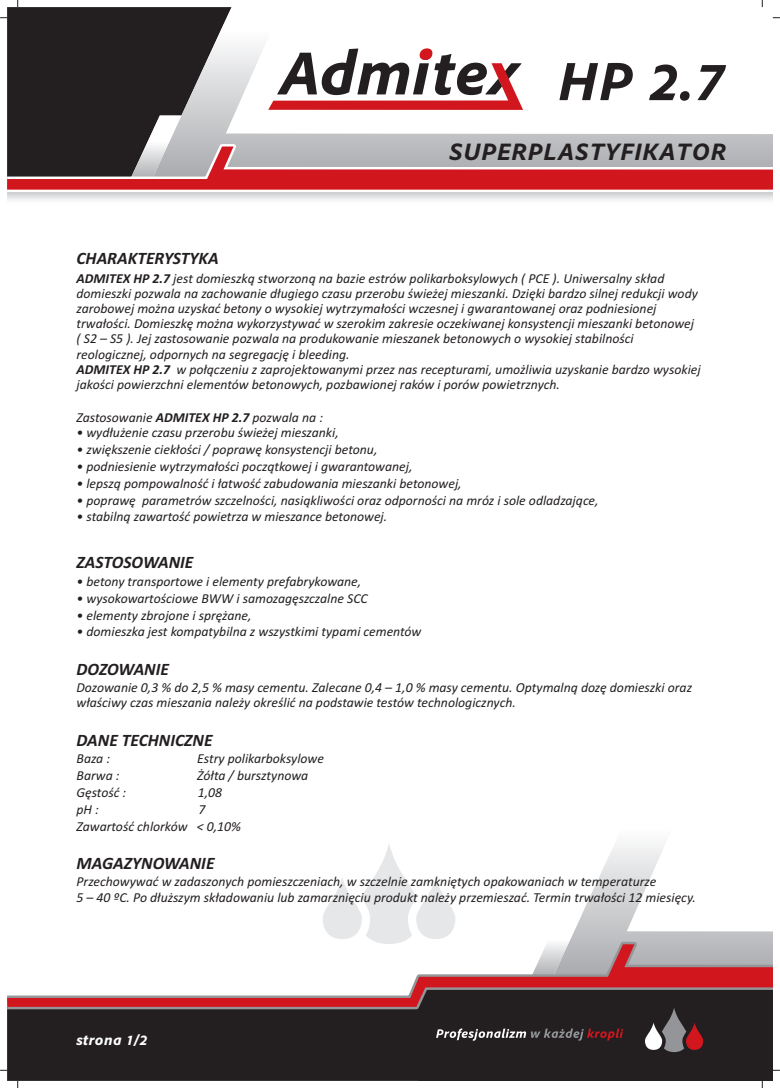
<style>
.page{position:relative;width:780px;height:1088px;background:#fff}
.page>*{position:absolute;margin:0;border:0;box-sizing:border-box;transform-origin:0 0}
.t1{font:56.5px "Clean Pro Bold It 05 pt";color:#231f20}
.t2{font:25px "Clean Pro Bold It 05 pt";color:#231f20}
.t3{font:italic 700 17.5px "Calibri";color:#231f20}
.t4{font:15px "Clean Pro Bold It 05 pt";color:#fff}
.t5{font:italic 13.75px/15.1px "Calibri";color:#231f20}
.s1{font-weight:700}
</style>
<div class="page">
<div style="left:7px;top:7px;width:144px;height:109px;background:#231f20"></div>
<svg style="left:151px;top:7px;width:612px;height:109px"></svg>
<svg style="left:7px;top:190px;width:766px;height:5px"></svg>
<svg style="left:7px;top:116px;width:766px;height:74px"></svg>
<div style="left:7px;top:1000px;width:766px;height:81px;background:#231f20"></div>
<svg style="left:582px;top:844px;width:191px;height:95px"></svg>
<svg style="left:571px;top:915px;width:11px;height:24px"></svg>
<svg style="left:7px;top:939px;width:766px;height:73px"></svg>
<svg style="left:7px;top:944px;width:766px;height:63px"></svg>
<svg style="left:268px;top:48px;width:255px;height:62px"></svg>
<svg style="left:645px;top:1008px;width:58px;height:44px"></svg>
<svg style="left:436px;top:1028px;width:187px;height:13px"></svg>
<svg style="left:323px;top:844px;width:132px;height:100px"></svg>
<h1 class="t1" style="left:554px;top:59px;width:170px">HP 2.7</h1>
<h2 class="t2" style="left:447px;top:142px;width:279px">SUPERPLASTYFIKATOR</h2>
<p class="t3" style="left:76px;top:251px;width:144px">CHARAKTERYSTYKA</p>
<p class="t5" style="left:76px;top:272px;width:625px"><span class="s1">ADMITEX HP 2.7</span> jest domieszką stworzoną na bazie estrów polikarboksylowych ( PCE ). Uniwersalny skład domieszki pozwala na zachowanie długiego czasu przerobu świeżej mieszanki. Dzięki bardzo silnej redukcji wody zarobowej można uzyskać betony o wysokiej wytrzymałości wczesnej i gwarantowanej oraz podniesionej trwałości. Domieszkę można wykorzystywać w szerokim zakresie oczekiwanej konsystencji mieszanki betonowej ( S2 – S5 ). Jej zastosowanie pozwala na produkowanie mieszanek betonowych o wysokiej stabilności reologicznej, odpornych na segregację i bleeding.<br><span class="s1">ADMITEX HP 2.7</span> w połączeniu z zaprojektowanymi przez nas recepturami, umożliwia uzyskanie bardzo wysokiej jakości powierzchni elementów betonowych, pozbawionej raków i porów powietrznych.</p>
<p class="t5" style="left:76px;top:411px;width:248px">Zastosowanie <span class="s1">ADMITEX HP 2.7</span> pozwala na :</p>
<p class="t5" style="left:76px;top:426px;width:264px">• wydłużenie czasu przerobu świeżej mieszanki,</p>
<p class="t5" style="left:76px;top:443px;width:302px">• zwiększenie ciekłości / poprawę konsystencji betonu,</p>
<p class="t5" style="left:76px;top:460px;width:337px">• podniesienie wytrzymałości początkowej i gwarantowanej,</p>
<p class="t5" style="left:76px;top:477px;width:387px">• lepszą pompowalność i łatwość zabudowania mieszanki betonowej,</p>
<p class="t5" style="left:76px;top:494px;width:523px">• poprawę parametrów szczelności, nasiąkliwości oraz odporności na mróz i sole odladzające,</p>
<p class="t5" style="left:76px;top:510px;width:312px">• stabilną zawartość powietrza w mieszance betonowej.</p>
<p class="t3" style="left:76px;top:555px;width:118px">ZASTOSOWANIE</p>
<p class="t5" style="left:76px;top:575px;width:286px">• betony transportowe i elementy prefabrykowane,</p>
<p class="t5" style="left:76px;top:592px;width:293px">• wysokowartościowe BWW i samozagęszczalne SCC</p>
<p class="t5" style="left:76px;top:608px;width:176px">• elementy zbrojone i sprężane,</p>
<p class="t5" style="left:76px;top:625px;width:346px">• domieszka jest kompatybilna z wszystkimi typami cementów</p>
<p class="t3" style="left:76px;top:661px;width:94px">DOZOWANIE</p>
<p class="t5" style="left:76px;top:681px;width:617px">Dozowanie 0,3 % do 2,5 % masy cementu. Zalecane 0,4 – 1,0 % masy cementu. Optymalną dozę domieszki oraz właściwy czas mieszania należy określić na podstawie testów technologicznych.</p>
<p class="t3" style="left:76px;top:732px;width:137px">DANE TECHNICZNE</p>
<p class="t5" style="left:76px;top:752px;width:35px">Baza :</p>
<p class="t5" style="left:197px;top:752px;width:128px">Estry polikarboksylowe</p>
<p class="t5" style="left:76px;top:769px;width:45px">Barwa :</p>
<p class="t5" style="left:197px;top:769px;width:112px">Żółta / bursztynowa</p>
<p class="t5" style="left:76px;top:786px;width:51px">Gęstość :</p>
<p class="t5" style="left:198px;top:786px;width:26px">1,08</p>
<p class="t5" style="left:76px;top:803px;width:24px">pH :</p>
<p class="t5" style="left:76px;top:802px;width:166px;line-height:16.8px;text-indent:122px">7<br>Zawartość chlorków &lt; 0,10%</p>
<p class="t3" style="left:76px;top:855px;width:139px">MAGAZYNOWANIE</p>
<p class="t5" style="left:76px;top:875px;width:621px">Przechowywać w zadaszonych pomieszczeniach, w szczelnie zamkniętych opakowaniach w temperaturze<br>5 – 40 ºC. Po dłuższym składowaniu lub zamarznięciu produkt należy przemieszać. Termin trwałości 12 miesięcy.</p>
<p class="t4" style="left:75px;top:1034px;width:73px">strona 1/2</p>
</div>
